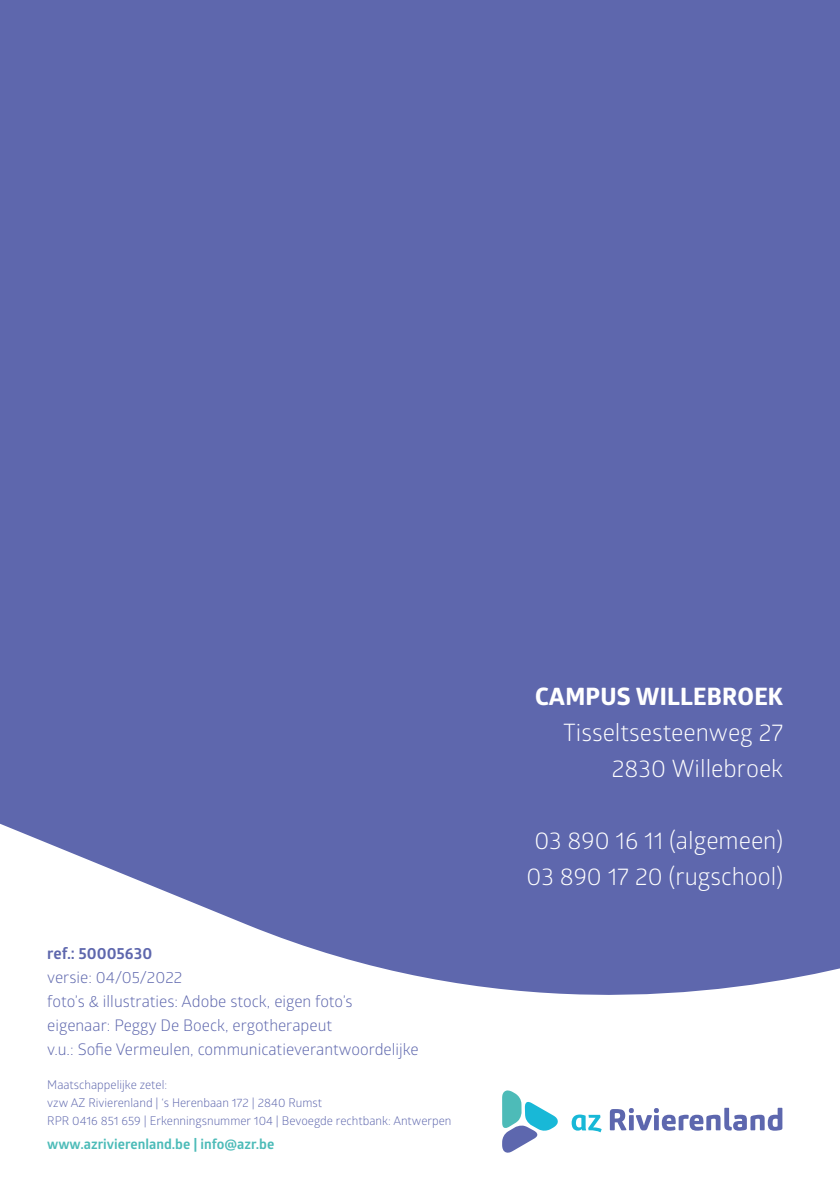
<style>
.page{position:relative;width:840px;height:1191px;background:#fff}
.page>*{position:absolute;margin:0;border:0;box-sizing:border-box;transform-origin:0 0}
.t1{font:24px/36px "Glober";color:#fff;text-align:right}
.t2{font:700 24px "Globerx";letter-spacing:.01em;color:#fff}
.t3{font:16px/24px "Glober";color:#5e67ad}
.t4{font:700 16px "Glober";color:#5e67ad}
.t5{font:700 14px "Glober";color:#4cbbb8}
.t6{font:12px/18px "Glober";color:#5e67ad}
</style>
<div class="page">
<div style="left:0;top:0;width:839px;height:1191px;background:#5e67ad"></div>
<svg style="left:0;top:823px;width:839px;height:368px;fill:#fff"></svg>
<svg style="left:502px;top:1090px;width:55px;height:62px"></svg>
<svg style="left:571px;top:1114px;width:30px;height:18px"></svg>
<svg style="left:609px;top:1107px;width:173px;height:23px"></svg>
<p class="t4" style="left:47px;top:942px;width:106px">ref.: 50005630</p>
<p class="t3" style="left:47px;top:964px;width:372px">versie: 04/05/2022<br>foto’s &amp; illustraties: Adobe stock, eigen foto’s eigenaar: Peggy De Boeck, ergotherapeut<br>v.u.: Sofie Vermeulen, communicatieverantwoordelijke</p>
<p class="t6" style="left:47px;top:1075px;width:405px">Maatschappelijke zetel:<br>vzw AZ Rivierenland | ‘s Herenbaan 172 | 2840 Rumst<br>RPR 0416 851 659 | Erkenningsnummer 104 | Bevoegde rechtbank: Antwerpen</p>
<p class="t5" style="left:47px;top:1134px;width:228px">www.azrivierenland.be | info@azr.be</p>
<h1 class="t2" style="left:534px;top:679px;width:249px">CAMPUS WILLEBROEK</h1>
<h1 class="t1" style="left:563px;top:713px;width:221px">Tisseltsesteenweg 27<br>2830 Willebroek</h1>
<h1 class="t1" style="left:526px;top:821px;width:258px;text-align:center">03 890 16 11 (algemeen)<br>03 890 17 20 (rugschool)</h1>
</div>
